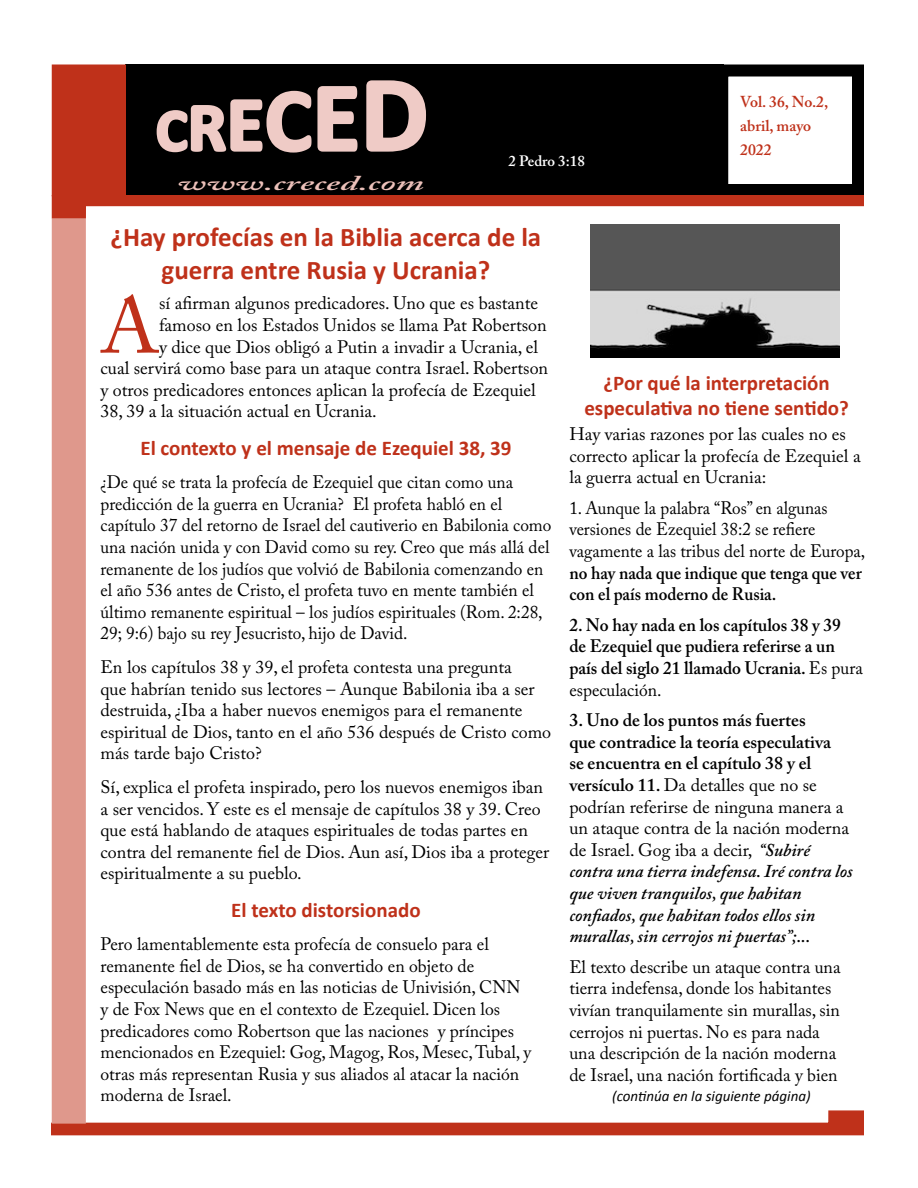
<style>
.page{position:relative;width:918px;height:1188px;background:#fff}
.page>*{position:absolute;margin:0;border:0;box-sizing:border-box;transform-origin:0 0}
.t1{font:78.75px "Adobe Caslon Pro";color:#bf311a}
.t2{font:700 60px "Calibri";color:#efcbc6}
.t3{font:700 27px/32.4px "Calibri";color:#bf311a;text-align:center}
.t4{font:700 21px/25.2px "Calibri";color:#bf311a;text-align:center}
.t5{font:italic 600 21px "Adobe Caslon Pro";color:#ecc1ba;scale:1.82 1}
.t6{font:18px/21.6px "Adobe Caslon Pro";color:#000}
.t7{font:18px/21.6px "Adobe Caslon Pro";color:#000;scale:.96 1}
.t8{font:italic 600 18px/21.6px "Adobe Caslon Pro";color:#000}
.t9{font:600 18px/21.6px "Adobe Caslon Pro";color:#000}
.t10{font:18px/21.6px "Adobe Caslon Pro";color:#000;scale:.95 1}
.t11{font:600 18px/21.6px "Adobe Caslon Pro";color:#000;scale:.95 1}
.t12{font:600 15.75px/24px "Adobe Caslon Pro";color:#bf311a}
.t13{font:italic 15px "Calibri";color:#000}
.t14{font:600 15px "Adobe Caslon Pro";color:#fff}
.s1{font-size:69px}
.s2{font-size:78px}
.s3{font-size:90px}
.s4{font-size:99px}
.s5{font-size:108px}
.s6{font-weight:400}
.s7{font-style:normal}
.s8{font-weight:400;font-style:normal}
</style>
<div class="page">
<div style="left:125px;top:64px;width:599px;height:132px;background:#000"></div>
<svg style="left:51px;top:1110px;width:813px;height:26px"></svg>
<div style="left:52px;top:218px;width:34px;height:906px;background:#df988c"></div>
<div style="left:52px;top:65px;width:73px;height:131px;background:#bf311a"></div>
<div style="left:52px;top:64px;width:74px;height:132px;border:2px solid #bf311a"></div>
<div style="left:716px;top:64px;width:148px;height:132px;border:12px solid #000"></div>
<svg style="left:156px;top:80px;width:270px;height:73px"></svg>
<svg style="left:52px;top:195px;width:812px;height:23px"></svg>
<img style="left:590px;top:224px;width:249px;height:134px">
<h2 class="t2" style="left:156px;top:92px;width:274px">C<span class="s1">R</span><span class="s2">E</span><span class="s3">C</span><span class="s4">E</span><span class="s5">D</span></h2>
<p class="t5" style="left:177px;top:170px;width:137px">www.creced.com</p>
<p class="t14" style="left:508px;top:152px;width:78px">2 Pedro 3:18</p>
<p class="t12" style="left:740px;top:90px;width:90px">Vol. 36, No.2, abril, mayo<br>2022</p>
<h3 class="t3" style="left:111px;top:221px;width:432px">¿Hay profecías en la Biblia acerca de la guerra entre Rusia y Ucrania?</h3>
<h1 class="t1" style="left:100px;top:279px;width:60px">A</h1>
<p class="t6" style="left:159px;top:292px;width:381px">sí afirman algunos predicadores. Uno que es bastante</p>
<p class="t6" style="left:159px;top:314px;width:389px">famoso en los Estados Unidos se llama Pat Robertson</p>
<p class="t6" style="left:159px;top:336px;width:380px">y dice que Dios obligó a Putin a invadir a Ucrania, el</p>
<p class="t6" style="left:100px;top:357px;width:449px">cual servirá como base para un ataque contra Israel. Robertson</p>
<p class="t6" style="left:100px;top:379px;width:437px">y otros predicadores entonces aplican la profecía de Ezequiel</p>
<p class="t6" style="left:100px;top:400px;width:278px">38, 39 a la situación actual en Ucrania.</p>
<p class="t4" style="left:140px;top:435px;width:373px">El contexto y el mensaje de Ezequiel 38, 39</p>
<p class="t7" style="left:100px;top:471px;width:471px">¿De qué se trata la profecía de Ezequiel que citan como una predicción de la guerra en Ucrania? El profeta habló en el capítulo 37 del retorno de Israel del cautiverio en Babilonia como una nación unida y con David como su rey. Creo que más allá del remanente de los judíos que volvió de Babilonia comenzando en el año 536 antes de Cristo, el profeta tuvo en mente también el último remanente espiritual – los judíos espirituales (Rom. 2:28, 29; 9:6) bajo su rey Jesucristo, hijo de David.</p>
<p class="t6" style="left:100px;top:656px;width:452px">En los capítulos 38 y 39, el profeta contesta una pregunta<br>que habrían tenido sus lectores – Aunque Babilonia iba a ser destruida, ¿Iba a haber nuevos enemigos para el remanente espiritual de Dios, tanto en el año 536 después de Cristo como más tarde bajo Cristo?</p>
<p class="t6" style="left:100px;top:776px;width:450px">Sí, explica el profeta inspirado, pero los nuevos enemigos iban a ser vencidos. Y este es el mensaje de capítulos 38 y 39. Creo que está hablando de ataques espirituales de todas partes en contra del remanente fiel de Dios. Aun así, Dios iba a proteger espiritualmente a su pueblo.</p>
<p class="t4" style="left:231px;top:897px;width:191px">El texto distorsionado</p>
<p class="t6" style="left:100px;top:933px;width:432px">Pero lamentablemente esta profecía de consuelo para el remanente fiel de Dios, se ha convertido en objeto de especulación basado más en las noticias de Univisión, CNN y de Fox News que en el contexto de Ezequiel. Dicen los predicadores como Robertson que las naciones y príncipes mencionados en Ezequiel: Gog, Magog, Ros, Mesec, Tubal, y otras más representan Rusia y sus aliados al atacar la nación moderna de Israel.</p>
<p class="t4" style="left:584px;top:371px;width:266px">¿Por qué la interpretación especulativa no tiene sentido?</p>
<p class="t6" style="left:569px;top:423px;width:293px">Hay varias razones por las cuales no es correcto aplicar la profecía de Ezequiel a la guerra actual en Ucrania:</p>
<p class="t10" style="left:569px;top:497px;width:313px">1. Aunque la palabra “Ros” en algunas versiones de Ezequiel 38:2 se refiere vagamente a las tribus del norte de Europa,</p>
<p class="t11" style="left:569px;top:562px;width:309px">no hay nada que indique que tenga que ver con el país moderno de Rusia.</p>
<p class="t9" style="left:569px;top:614px;width:295px">2. No hay nada en los capítulos 38 y 39<br>de Ezequiel que pudiera referirse a un país del siglo 21 llamado Ucrania. <span class="s6">Es pura especulación.</span></p>
<p class="t8" style="left:569px;top:709px;width:285px"><span class="s7">3. Uno de los puntos más fuertes<br>que contradice la teoría especulativa<br>se encuentra en el capítulo 38 y el versículo 11.</span> <span class="s8">Da detalles que no se podrían referirse de ninguna manera a un ataque contra de la nación moderna de Israel. Gog iba a decir,</span> “Subiré contra una tierra indefensa. Iré contra los que viven tranquilos, que habitan confiados, que habitan todos ellos sin murallas, sin cerrojos ni puertas”;...</p>
<p class="t6" style="left:569px;top:956px;width:273px">El texto describe un ataque contra una tierra indefensa, donde los habitantes vivían tranquilamente sin murallas, sin cerrojos ni puertas. No es para nada una descripción de la nación moderna de Israel, una nación fortificada y bien</p>
<p class="t13" style="left:612px;top:1085px;width:200px">(continúa en la siguiente página)</p>
</div>
